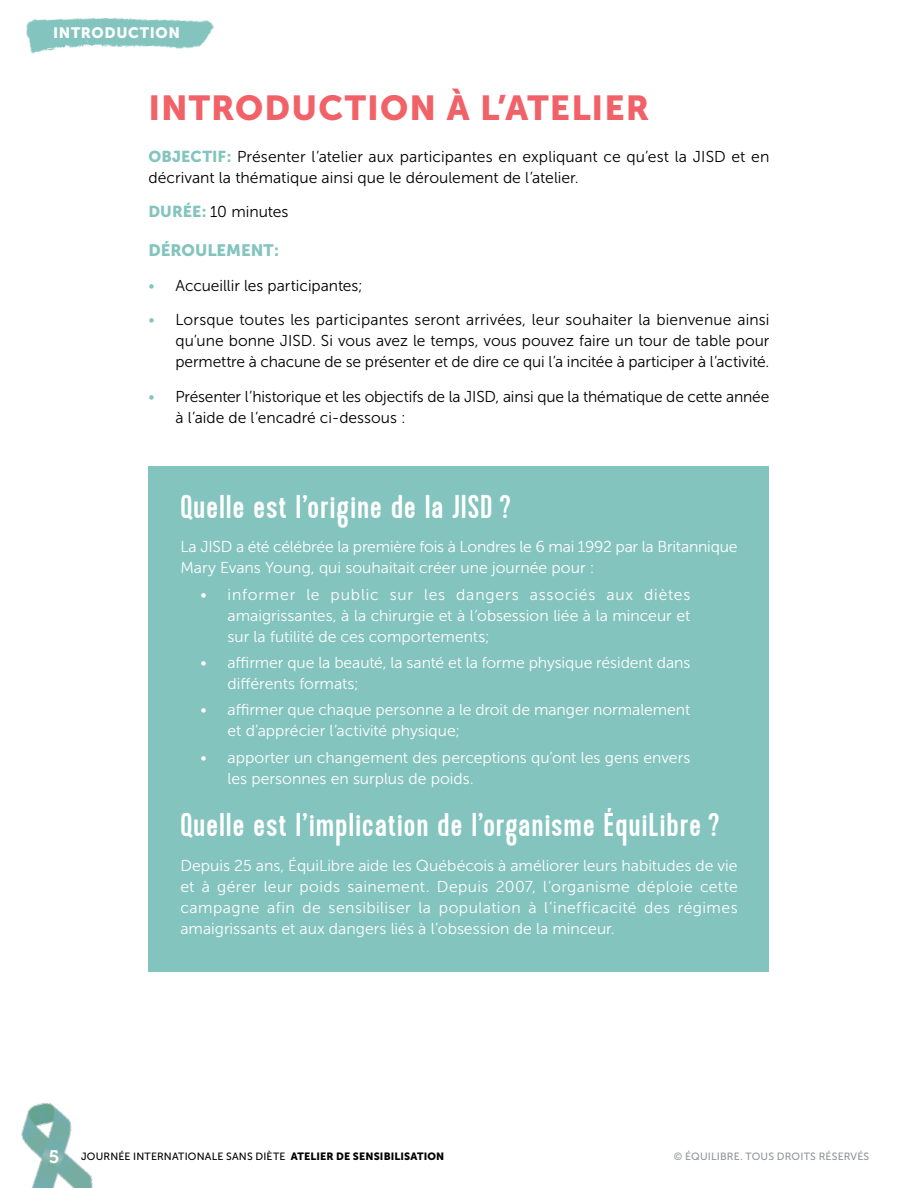
<style>
.page{position:relative;width:918px;height:1188px;background:#fff}
.page>*{position:absolute;margin:0;border:0;box-sizing:border-box;transform-origin:0 0}
.t1{font:34.5px "Museo Sans 900";letter-spacing:.03em;color:#f16268}
.t2{font:33px "Kapra";letter-spacing:.04em;color:#fff}
.t3{font:16.5px "Museo Sans 900";color:#84c4bf}
.t4{font:15.75px/21px "Museo Sans 300";color:#fff}
.t5{font:15.75px/21px "Museo Sans 300";letter-spacing:-.005em;color:#000}
.t6{font:15px "Museo Sans 900";letter-spacing:.045em;color:#fff}
.t7{font:10.5px "Museo Sans 500";letter-spacing:.02em;color:#000}
.t8{font:10.5px "Museo Sans 500";letter-spacing:.02em;color:#939598}
.s1{font-family:"Museo Sans 900";color:#84c4bf}
.s2{color:#84c4bf}
.s3{font-family:"Museo 700";font-size:18px;color:#fff}
.s4{font-family:"Museo Sans 900"}
</style>
<div class="page">
<img style="left:21px;top:1102px;width:72px;height:86px">
<img style="left:26px;top:17px;width:188px;height:37px">
<div style="left:148px;top:467px;width:622px;height:505px;background:#84c4bf"></div>
<p class="t6" style="left:53px;top:24px;width:128px">INTRODUCTION</p>
<h1 class="t1" style="left:148px;top:89px;width:503px">INTRODUCTION À L’ATELIER</h1>
<p class="t5" style="left:148px;top:146px;width:623px"><span class="s1">OBJECTIF :</span> Présenter l’atelier aux participantes en expliquant ce qu’est la JISD et en décrivant la thématique ainsi que le déroulement de l’atelier.</p>
<p class="t5" style="left:148px;top:201px;width:142px"><span class="s1">DURÉE :</span> 10 minutes</p>
<p class="t3" style="left:148px;top:241px;width:132px">DÉROULEMENT :</p>
<p class="t5" style="left:148px;top:275px;width:216px"><span class="s2">•</span> Accueillir les participantes;</p>
<p class="t5" style="left:176px;top:309px;width:595px;text-align:justify;text-indent:-27px"><span class="s2">•</span> Lorsque toutes les participantes seront arrivées, leur souhaiter la bienvenue ainsi qu’une bonne JISD. Si vous avez le temps, vous pouvez faire un tour de table pour permettre à chacune de se présenter et de dire ce qui l’a incitée à participer à l’activité.</p>
<p class="t5" style="left:176px;top:386px;width:595px;text-indent:-27px"><span class="s2">•</span> Présenter l’historique et les objectifs de la JISD, ainsi que la thématique de cette année à l’aide de l’encadré ci-dessous :</p>
<h2 class="t2" style="left:180px;top:487px;width:332px">Quelle est l’origine de la JISD ?</h2>
<p class="t4" style="left:180px;top:536px;width:559px">La JISD a été célébrée la première fois à Londres le 6 mai 1992 par la Britannique<br>Mary Evans Young, qui souhaitait créer une journée pour :</p>
<p class="t4" style="left:228px;top:584px;width:464px;text-align:justify;text-indent:-27px">• informer le public sur les dangers associés aux diètes amaigrissantes, à la chirurgie et à l’obsession liée à la minceur et sur la futilité de ces comportements;</p>
<p class="t4" style="left:228px;top:652px;width:464px;text-indent:-27px">• affirmer que la beauté, la santé et la forme physique résident dans différents formats;</p>
<p class="t4" style="left:228px;top:700px;width:464px;text-indent:-27px">• affirmer que chaque personne a le droit de manger normalement et d’apprécier l’activité physique;</p>
<p class="t4" style="left:228px;top:747px;width:464px;text-indent:-27px">• apporter un changement des perceptions qu’ont les gens envers les personnes en surplus de poids.</p>
<h2 class="t2" style="left:180px;top:806px;width:541px">Quelle est l’implication de l’organisme ÉquiLibre ?</h2>
<p class="t4" style="left:180px;top:855px;width:559px;text-align:justify">Depuis 25 ans, ÉquiLibre aide les Québécois à améliorer leurs habitudes de vie et à gérer leur poids sainement. Depuis 2007, l’organisme déploie cette campagne afin de sensibiliser la population à l’inefficacité des régimes amaigrissants et aux dangers liés à l’obsession de la minceur.</p>
<p class="t7" style="left:49px;top:1151px;width:397px"><span class="s3">5</span> JOURNÉE INTERNATIONALE SANS DIÈTE <span class="s4">ATELIER DE SENSIBILISATION</span></p>
<p class="t8" style="left:674px;top:1151px;width:197px">© ÉQUILIBRE. TOUS DROITS RÉSERVÉS</p>
</div>
